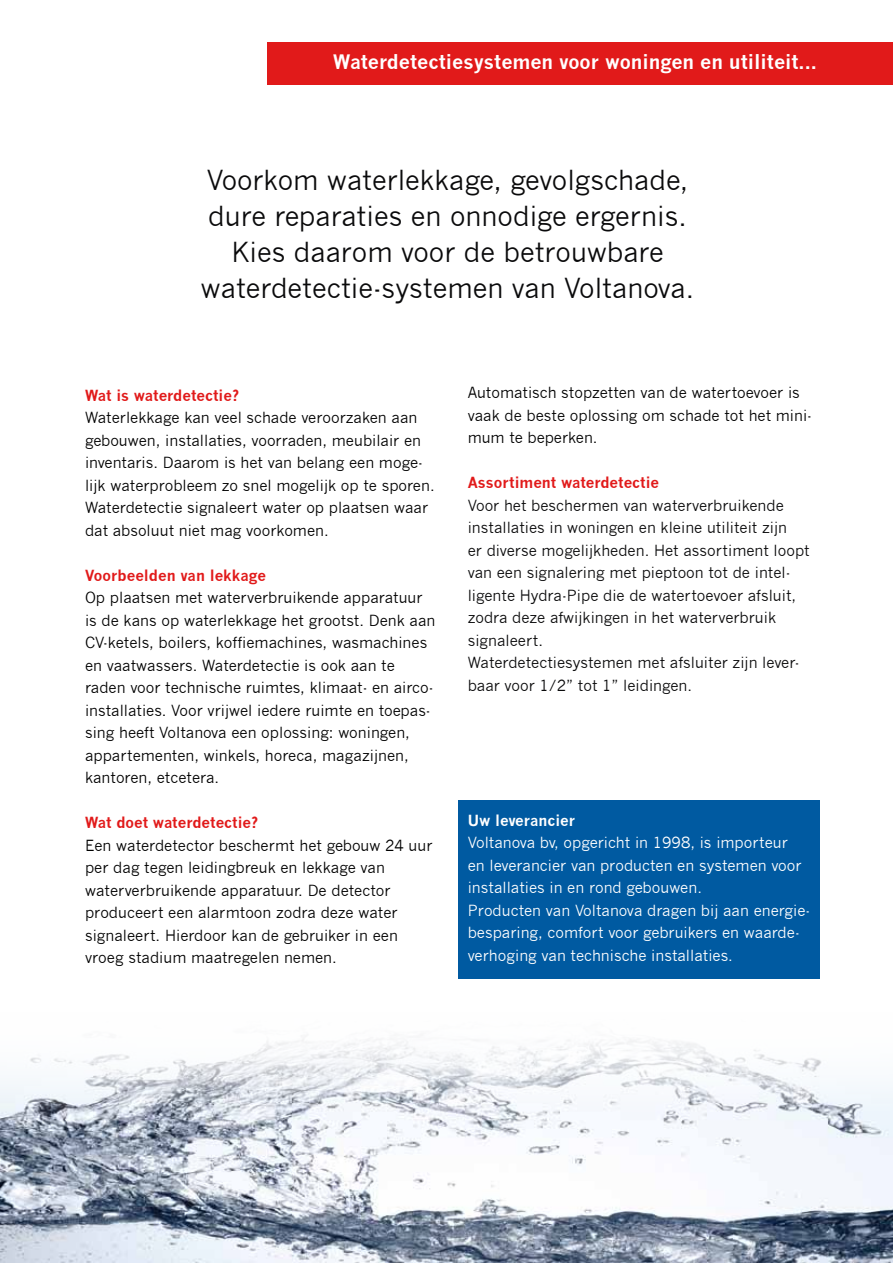
<style>
.page{position:relative;width:893px;height:1263px;background:#fff}
.page>*{position:absolute;margin:0;border:0;box-sizing:border-box;transform-origin:0 0}
.t1{font:27px/36px "News Gothic";color:#0a0a0b;text-align:center}
.t2{font:700 19.5px "News Gothic";color:#fff}
.t3{font:15px/22.5px "News Gothic";color:#000}
.t4{font:15px/22.5px "News Gothic";color:#0a0a0b}
.t5{font:15px/22.5px "News Gothic";color:#fff}
.t6{font:700 15px "News Gothic";color:#e11a1a}
.t7{font:700 15px "News Gothic";color:#fff}
</style>
<div class="page">
<div style="left:459px;top:800px;width:361px;height:179px;background:#005aa1"></div>
<div style="left:268px;top:43px;width:625px;height:42px;background:#e11a1a"></div>
<img style="left:0;top:1039px;width:893px;height:224px">
<h2 class="t2" style="left:333px;top:50px;width:485px">Waterdetectiesystemen voor woningen en utiliteit...</h2>
<h1 class="t1" style="left:201px;top:162px;width:495px">Voorkom waterlekkage, gevolgschade, dure reparaties en onnodige ergernis.<br>Kies daarom voor de betrouwbare waterdetectie-systemen van Voltanova.</h1>
<p class="t6" style="left:85px;top:386px;width:156px">Wat is waterdetectie?</p>
<p class="t3" style="left:85px;top:406px;width:351px">Waterlekkage kan veel schade veroorzaken aan gebouwen, installaties, voorraden, meubilair en inventaris. Daarom is het van belang een moge&shy;lijk waterprobleem zo snel mogelijk op te sporen.<br>Waterdetectie signaleert water op plaatsen waar dat absoluut niet mag voorkomen.</p>
<p class="t6" style="left:85px;top:566px;width:182px">Voorbeelden van lekkage</p>
<p class="t3" style="left:85px;top:586px;width:352px">Op plaatsen met waterverbruikende apparatuur is de kans op waterlekkage het grootst. Denk aan CV-ketels, boilers, koffiemachines, wasmachines en vaatwassers. Waterdetectie is ook aan te raden voor technische ruimtes, klimaat- en airco&shy;installaties. Voor vrijwel iedere ruimte en toepas&shy;sing heeft Voltanova een oplossing: woningen, appartementen, winkels, horeca, magazijnen, kantoren, etcetera.</p>
<p class="t6" style="left:85px;top:813px;width:175px">Wat doet waterdetectie?</p>
<p class="t3" style="left:85px;top:834px;width:349px">Een waterdetector beschermt het gebouw 24 uur per dag tegen leidingbreuk en lekkage van waterverbruikende apparatuur. De detector produceert een alarmtoon zodra deze water signaleert. Hierdoor kan de gebruiker in een vroeg stadium maatregelen nemen.</p>
<p class="t3" style="left:468px;top:382px;width:346px">Automatisch stopzetten van de watertoevoer is vaak de beste oplossing om schade tot het mini&shy;mum te beperken.</p>
<p class="t6" style="left:468px;top:474px;width:193px">Assortiment waterdetectie</p>
<p class="t4" style="left:468px;top:494px;width:343px">Voor het beschermen van waterverbruikende installaties in woningen en kleine utiliteit zijn<br>er diverse mogelijkheden. Het assortiment loopt van een signalering met pieptoon tot de intel&shy;ligente Hydra-Pipe die de watertoevoer afsluit, zodra deze afwijkingen in het waterverbruik signaleert.<br>Waterdetectiesystemen met afsluiter zijn lever&shy;baar voor 1/2” tot 1” leidingen.</p>
<p class="t7" style="left:468px;top:811px;width:109px">Uw leverancier</p>
<p class="t5" style="left:468px;top:832px;width:344px">Voltanova bv, opgericht in 1998, is importeur<br>en leverancier van producten en systemen voor installaties in en rond gebouwen.<br>Producten van Voltanova dragen bij aan energie&shy;besparing, comfort voor gebruikers en waarde&shy;verhoging van technische installaties.</p>
</div>
